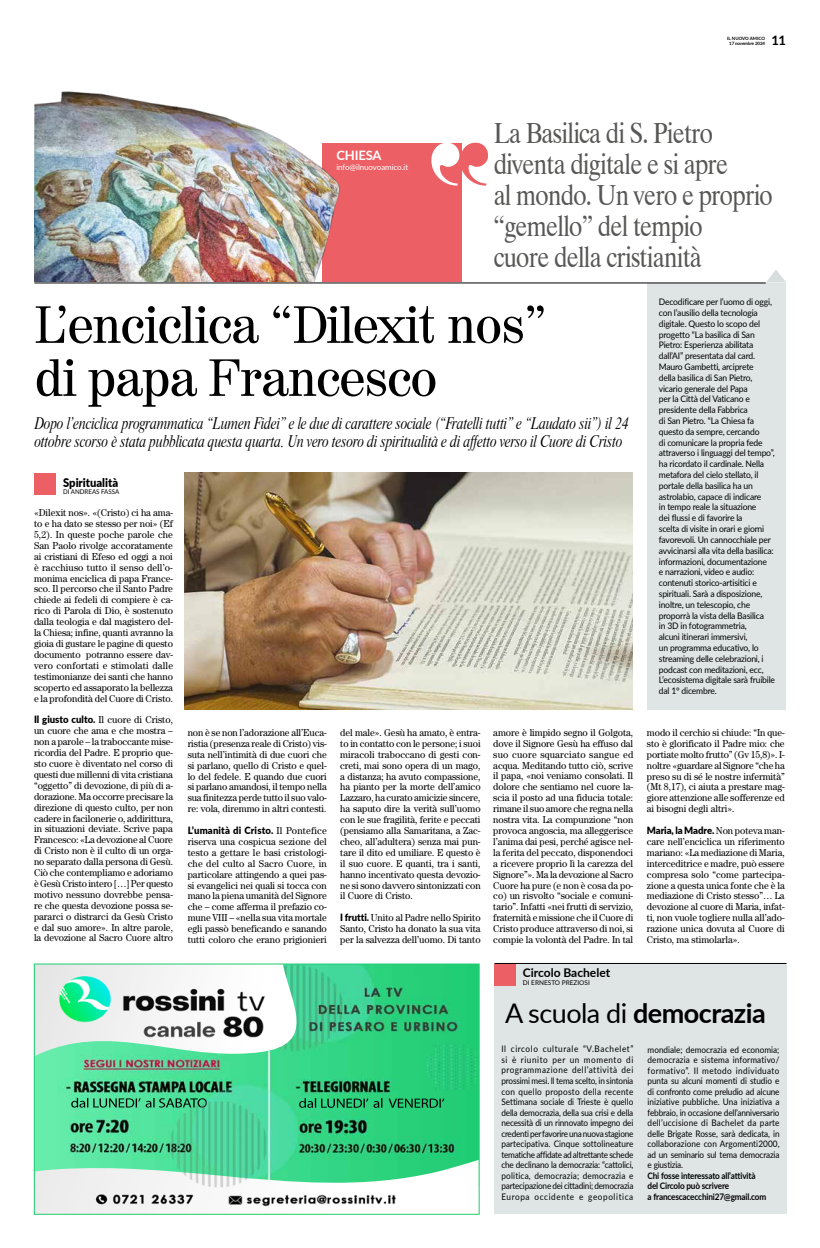
<style>
.page{position:relative;width:820px;height:1248px;background:#fff}
.page>*{position:absolute;margin:0;border:0;box-sizing:border-box;transform-origin:0 0}
.t1{font:52px/53px "Century 725 BT";letter-spacing:-.02em;color:#000}
.t2{font:29px/31px "Dutch 801 BT";letter-spacing:-.03em;color:#575756;scale:.84 1}
.t3{font:700 27px "Lato";letter-spacing:-.02em;color:#000}
.t4{font:16px/18px "Dutch 801 BT Italic Headline";letter-spacing:-.01em;color:#000;scale:.85 1}
.t5{font:700 13px "Lato";letter-spacing:-.01em;color:#fff}
.t6{font:700 13px "Lato";color:#000}
.t7{font:700 12px "Lato";color:#000}
.t8{font:900 12px "Lato";color:#000;scale:.93 1}
.t9{font:10px/10.9px "Century Std";letter-spacing:-.005em;color:#000;text-align:justify;scale:.95 1}
.t10{font:900 10px "Lato";letter-spacing:.015em;color:#000;scale:.95 1}
.t11{font:900 10px "Lato";letter-spacing:-.005em;color:#000;scale:.95 1}
.t12{font:9px/10.8px "Lato";letter-spacing:-.02em;color:#000;scale:.95 1}
.t13{font:9px/10.5px "Lato";letter-spacing:-.02em;color:#000;text-align:justify;scale:.91 1}
.t14{font:700 9px/10.5px "Lato";letter-spacing:-.02em;color:#000;scale:.91 1}
.t15{font:8px "Lato";letter-spacing:-.01em;color:#fff}
.t16{font:6.5px "Lato";color:#000}
.t17{font:6.5px "Lato";color:#000;scale:.95 1}
.t18{font:700 4.5px/4.5px "Lato";letter-spacing:-.03em;color:#000;text-align:center}
.s1{font-family:"Century Std";font-weight:400}
.s2{font-family:"Lato";font-weight:900}
.s3{font-weight:400}
</style>
<div class="page">
<img style="left:36px;top:965px;width:441px;height:247px">
<img style="left:36px;top:1159px;width:441px;height:29px">
<img style="left:36px;top:965px;width:283px;height:91px">
<div style="left:34px;top:963px;width:445px;height:251px;border:1px solid #22cc74"></div>
<img style="left:185px;top:473px;width:447px;height:236px">
<div style="left:35px;top:473px;width:21px;height:21px;background:#ec5f64"></div>
<div style="left:322px;top:143px;width:139px;height:139px;background:#ec5f64"></div>
<svg style="left:431px;top:143px;width:57px;height:43px"></svg>
<div style="left:647px;top:283px;width:139px;height:426px;background:#dfe4e4"></div>
<svg style="left:766px;top:270px;width:20px;height:12px"></svg>
<hr style="left:34px;top:282px;width:731px;height:1px;background:#000">
<img style="left:35px;top:91px;width:305px;height:190px">
<div style="left:494px;top:963px;width:292px;height:250px;background:#dfe4e4"></div>
<div style="left:494px;top:963px;width:21px;height:22px;background:#ec5f64"></div>
<hr style="left:494px;top:963px;width:292px;height:1px;background:#000">
<p class="t18" style="left:727px;top:36px;width:39px">IL NUOVO AMICO<br>17 novembre 2024</p>
<h3 class="t6" style="left:771px;top:30px;width:16px">11</h3>
<h2 class="t2" style="left:493px;top:117px;width:334px">La Basilica di S. Pietro diventa digitale e si apre<br>al mondo. Un vero e proprio “gemello” del tempio<br>cuore della cristianità</h2>
<p class="t12" style="left:658px;top:296px;width:124px">Decodificare per l’uomo di oggi, con l’ausilio della tecnologia digitale. Questo lo scopo del progetto “La basilica di San<br>Pietro: Esperienza abilitata dall’AI” presentata dal card.<br>Mauro Gambetti, arciprete<br>della basilica di San Pietro, vicario generale del Papa<br>per la Città del Vaticano e presidente della Fabbrica<br>di San Pietro. “La Chiesa fa questo da sempre, cercando<br>di comunicare la propria fede attraverso i linguaggi del tempo”, ha ricordato il cardinale. Nella metafora del cielo stellato, il portale della basilica ha un astrolabio, capace di indicare<br>in tempo reale la situazione<br>dei flussi e di favorire la<br>scelta di visite in orari e giorni favorevoli. Un cannocchiale per avvicinarsi alla vita della basilica: informazioni, documentazione<br>e narrazioni, video e audio: contenuti storico-artisitici e spirituali. Sarà a disposizione, inoltre, un telescopio, che proporrà la vista della Basilica<br>in 3D in fotogrammetria,<br>alcuni itinerari immersivi,<br>un programma educativo, lo streaming delle celebrazioni, i podcast con meditazioni, ecc,<br>L’ecosistema digitale sarà fruibile dal 1° dicembre.</p>
<p class="t9" style="left:646px;top:726px;width:147px">modo il cerchio si chiude: “In que&shy;sto è glorificato il Padre mio: che portiate molto frutto” (Gv 15,8)». I&shy;noltre «guardare al Signore “che ha preso su di sé le nostre infermità” (Mt 8,17), ci aiuta a prestare mag&shy;giore attenzione alle sofferenze ed ai bisogni degli altri».</p>
<p class="t11" style="left:646px;top:822px;width:146px">Maria, la Madre. <span class="s1">Non poteva man-</span></p>
<p class="t9" style="left:646px;top:835px;width:146px">care nell’enciclica un riferimento mariano: «La mediazione di Maria, interceditrice e madre, può essere compresa solo “come partecipa&shy;zione a questa unica fonte che è la mediazione di Cristo stesso”… La devozione al cuore di Maria, infat&shy;ti, non vuole togliere nulla all’ado&shy;razione unica dovuta al Cuore di Cristo, ma stimolarla».</p>
<h3 class="t5" style="left:336px;top:146px;width:47px">CHIESA</h3>
<p class="t15" style="left:336px;top:161px;width:73px">info@ilnuovoamico.it</p>
<h1 class="t1" style="left:35px;top:297px;width:513px">L’enciclica “Dilexit nos” di papa Francesco</h1>
<h3 class="t4" style="left:35px;top:414px;width:700px">Dopo l’enciclica programmatica “Lumen Fidei” e le due di carattere sociale (“Fratelli tutti” e “Laudato sii”) il 24 ottobre scorso è stata pubblicata questa quarta. Un vero tesoro di spiritualità e di affetto verso il Cuore di Cristo</h3>
<p class="t8" style="left:63px;top:473px;width:61px">Spiritualità</p>
<p class="t17" style="left:63px;top:487px;width:60px">DI ANDREAS FASSA</p>
<p class="t9" style="left:34px;top:507px;width:148px">«Dilexit nos». «(Cristo) ci ha ama&shy;to e ha dato se stesso per noi» (Ef 5,2). In queste poche parole che San Paolo rivolge accoratamente ai cristiani di Efeso ed oggi a noi è racchiuso tutto il senso dell’o&shy;monima enciclica di papa France&shy;sco. Il percorso che il Santo Padre chiede ai fedeli di compiere è ca&shy;rico di Parola di Dio, è sostenuto dalla teologia e dal magistero del&shy;la Chiesa; infine, quanti avranno la gioia di gustare le pagine di questo documento potranno essere dav&shy;vero confortati e stimolati dalle testimonianze dei santi che hanno scoperto ed assaporato la bellezza e la profondità del Cuore di Cristo.</p>
<p class="t9" style="left:34px;top:714px;width:148px"><span class="s2">Il giusto culto.</span> Il cuore di Cristo, un cuore che ama e che mostra – non a parole – la traboccante mise&shy;ricordia del Padre. E proprio que&shy;sto cuore è diventato nel corso di questi due millenni di vita cristiana “oggetto” di devozione, di più di a&shy;dorazione. Ma occorre precisare la direzione di questo culto, per non cadere in facilonerie o, addirittura, in situazioni deviate. Scrive papa Francesco: «La devozione al Cuore di Cristo non è il culto di un orga&shy;no separato dalla persona di Gesù.<br>Ciò che contempliamo e adoriamo è Gesù Cristo intero […] Per questo motivo nessuno dovrebbe pensa&shy;re che questa devozione possa se&shy;pararci o distrarci da Gesù Cristo e dal suo amore». In altre parole, la devozione al Sacro Cuore altro</p>
<p class="t9" style="left:188px;top:726px;width:148px">non è se non l’adorazione all’Euca&shy;ristia (presenza reale di Cristo) vis&shy;suta nell’intimità di due cuori che si parlano, quello di Cristo e quel&shy;lo del fedele. E quando due cuori si parlano amandosi, il tempo nella sua finitezza perde tutto il suo valo&shy;re: vola, diremmo in altri contesti.</p>
<p class="t10" style="left:188px;top:822px;width:148px">L’umanità di Cristo. <span class="s1">Il Pontefice</span></p>
<p class="t9" style="left:188px;top:835px;width:148px">riserva una cospicua sezione del testo a gettare le basi cristologi&shy;che del culto al Sacro Cuore, in particolare attingendo a quei pas&shy;si evangelici nei quali si tocca con mano la piena umanità del Signore che – come afferma il prefazio co&shy;mune VIII – «nella sua vita mortale egli passò beneficando e sanando tutti coloro che erano prigionieri</p>
<p class="t9" style="left:493px;top:726px;width:149px">amore è limpido segno il Golgota, dove il Signore Gesù ha effuso dal suo cuore squarciato sangue ed acqua. Meditando tutto ciò, scrive il papa, «noi veniamo consolati. Il dolore che sentiamo nel cuore la&shy;scia il posto ad una fiducia totale: rimane il suo amore che regna nella nostra vita. La compunzione “non provoca angoscia, ma alleggerisce l’anima dai pesi, perché agisce nel&shy;la ferita del peccato, disponendoci a ricevere proprio lì la carezza del Signore”». Ma la devozione al Sacro Cuore ha pure (e non è cosa da po&shy;co) un risvolto “sociale e comuni&shy;tario”. Infatti «nei frutti di servizio, fraternità e missione che il Cuore di Cristo produce attraverso di noi, si compie la volontà del Padre. In tal</p>
<p class="t9" style="left:340px;top:726px;width:149px">del male». Gesù ha amato, è entra&shy;to in contatto con le persone; i suoi miracoli traboccano di gesti con&shy;creti, mai sono opera di un mago, a distanza; ha avuto compassione, ha pianto per la morte dell’amico Lazzaro, ha curato amicizie sincere, ha saputo dire la verità sull’uomo con le sue fragilità, ferite e peccati (pensiamo alla Samaritana, a Zac&shy;cheo, all’adultera) senza mai pun&shy;tare il dito ed umiliare. E questo è il suo cuore. E quanti, tra i santi, hanno incentivato questa devozio&shy;ne si sono davvero sintonizzati con il Cuore di Cristo.</p>
<p class="t9" style="left:340px;top:912px;width:149px"><span class="s2">I frutti.</span> Unito al Padre nello Spirito Santo, Cristo ha donato la sua vita per la salvezza dell’uomo. Di tanto</p>
<p class="t7" style="left:522px;top:964px;width:89px">Circolo Bachelet</p>
<p class="t16" style="left:522px;top:978px;width:68px">DI ERNESTO PREZIOSI</p>
<h3 class="t3" style="left:505px;top:993px;width:262px"><span class="s3">A scuola di</span> democrazia</h3>
<p class="t13" style="left:501px;top:1043px;width:146px">Il circolo culturale “V.Bachelet” si è riunito per un momento di programmazione dell’attività dei prossimi mesi. Il tema scelto, in sintonia con quello proposto della recente Settimana sociale di Trieste è quello della democrazia, della sua crisi e della necessità di un rinnovato impegno dei credenti per favorire una nuova stagione partecipativa. Cinque sottolineature tematiche affidate ad altrettante schede che declinano la democrazia: “cattolici, politica, democrazia; democrazia e partecipazione dei cittadini; democrazia Europa occidente e geopolitica</p>
<p class="t13" style="left:647px;top:1043px;width:146px">mondiale; democrazia ed economia; democrazia e sistema informativo/ formativo”. Il metodo individuato punta su alcuni momenti di studio e di confronto come preludio ad alcune iniziative pubbliche. Una iniziativa a febbraio, in occasione dell’anniversario dell’uccisione di Bachelet da parte delle Brigate Rosse, sarà dedicata, in collaborazione con Argomenti2000, ad un seminario sul tema democrazia e giustizia.</p>
<p class="t14" style="left:647px;top:1169px;width:132px">Chi fosse interessato all’attività del Circolo può scrivere<br>a francescacecchini27@gmail.com</p>
</div>
